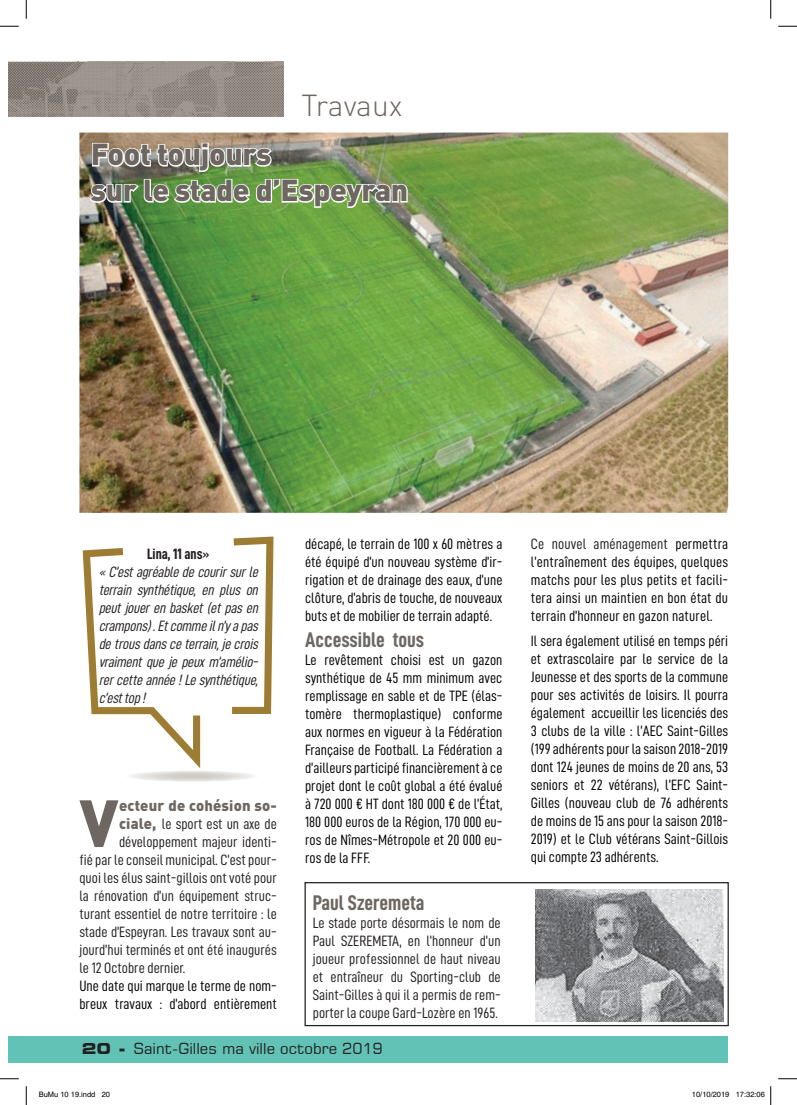
<style>
.page{position:relative;width:797px;height:1105px;background:#fff}
.page>*{position:absolute;margin:0;border:0;box-sizing:border-box;transform-origin:0 0}
.t1{font:900 65.5px "DIN";color:#6e6661}
.t2{font:900 30px/36px "DIN";letter-spacing:-.01em;color:#6e6661}
.t3{font:300 30px "DIN";letter-spacing:-.005em;color:#6e6661}
.t4{font:21.25px "D DIN Condensed Bold";color:#6e6661}
.t5{font:15px/18px "D DIN Condensed";color:#000001;text-align:justify}
.t6{font:15px/18px "D DIN Condensed";color:#231f20;text-align:justify}
.t7{font:italic 15px/18px "D DIN Condensed";color:#231f20;text-align:justify}
.t8{font:15px "Square 721 BT";color:#231f20}
.t9{font:900 15px "DIN";letter-spacing:.01em;color:#6e6661}
.t10{font:15px "D DIN Condensed Bold";color:#231f20}
.t11{font:7.5px "Helvetica";color:#000}
.s1{font-family:"DIN";font-weight:900;color:#6e6661}
.s2{font-weight:700;font-stretch:expanded}
.s3{color:#231f20}
</style>
<div class="page">
<img style="left:79px;top:133px;width:649px;height:380px">
<img style="left:9px;top:62px;width:275px;height:54px">
<div style="left:9px;top:1036px;width:719px;height:26px;background:#62c2b5"></div>
<svg style="left:125px;top:770px;width:134px;height:12px"></svg>
<svg style="left:82px;top:548px;width:122px;height:229px"></svg>
<svg style="left:232px;top:536px;width:42px;height:178px"></svg>
<img style="left:88px;top:142px;width:321px;height:67px">
<div style="left:304px;top:882px;width:424px;height:144px;border:1px solid #231f20"></div>
<img style="left:536px;top:890px;width:187px;height:132px">
<svg style="left:0;top:25px;width:19px;height:2px"></svg>
<svg style="left:778px;top:25px;width:19px;height:2px"></svg>
<svg style="left:0;top:1078px;width:19px;height:1px"></svg>
<svg style="left:778px;top:1078px;width:19px;height:1px"></svg>
<svg style="left:25px;top:0;width:2px;height:19px"></svg>
<svg style="left:25px;top:1086px;width:2px;height:19px"></svg>
<svg style="left:770px;top:0;width:1px;height:19px"></svg>
<svg style="left:770px;top:1086px;width:1px;height:19px"></svg>
<p class="t3" style="left:301px;top:87px;width:102px">Travaux</p>
<p class="t2" style="left:91px;top:135px;width:319px">Foot toujours<br>sur le stade d’Espeyran</p>
<p class="t10" style="left:147px;top:546px;width:63px">Lina, 11 ans»</p>
<p class="t7" style="left:99px;top:563px;width:164px">«C’estagréabledecourirsurle terrain synthétique, en plus on peutjouerenbasket(etpasen crampons).Etcommeiln’yapas detrousdansceterrain,jecrois vraiment que je peux m’amélio&shy;rercetteannée!Lesynthétique, c’esttop!</p>
<p class="t1" style="left:79px;top:779px;width:41px">V</p>
<p class="t9" style="left:119px;top:795px;width:159px">ecteur de cohésion so-</p>
<p class="t6" style="left:119px;top:814px;width:159px"><span class="s1">ciale,</span> le sport est un axe de</p>
<p class="t6" style="left:119px;top:832px;width:159px">développement majeur identi-</p>
<p class="t6" style="left:79px;top:850px;width:199px">fié par le conseil municipal. C’est pour-</p>
<p class="t6" style="left:79px;top:868px;width:199px">quoi les élus saint-gillois ont voté pour</p>
<p class="t6" style="left:79px;top:886px;width:199px">la rénovation d’un équipement struc-</p>
<p class="t6" style="left:79px;top:904px;width:199px">turant essentiel de notre territoire : le</p>
<p class="t6" style="left:79px;top:922px;width:199px">stade d’Espeyran. Les travaux sont au-</p>
<p class="t6" style="left:79px;top:940px;width:199px">jourd’hui terminés et ont été inaugurés</p>
<p class="t6" style="left:79px;top:958px;width:107px">le 12 Octobre dernier.</p>
<p class="t5" style="left:79px;top:976px;width:199px">Une date qui marque le terme de nom&shy;breux travaux : d’abord entièrement</p>
<p class="t5" style="left:305px;top:535px;width:199px">décapé, le terrain de 100 x 60 mètres a été équipé d’un nouveau système d’ir&shy;rigation et de drainage des eaux, d’une clôture, d’abris de touche, de nouveaux buts et de mobilier de terrain adapté.</p>
<p class="t4" style="left:305px;top:627px;width:120px">Accessible tous</p>
<p class="t5" style="left:305px;top:650px;width:199px">Le revêtement choisi est un gazon synthétique de 45 mm minimum avec remplissage en sable et de TPE (élas&shy;tomère thermoplastique) conforme aux normes en vigueur à la Fédération Française de Football. La Fédération a d’ailleurs participé financièrement à ce projet dont le coût global a été évalué à 720 000 € HT dont 180 000 € de l’État, 180 000 euros de la Région, 170 000 eu&shy;ros de Nîmes-Métropole et 20 000 eu&shy;ros de la FFF.</p>
<p class="t4" style="left:313px;top:891px;width:113px">Paul Szeremeta</p>
<p class="t6" style="left:313px;top:913px;width:189px">Le stade porte désormais le nom de Paul SZEREMETA, en l’honneur d’un joueur professionnel de haut niveau et entraîneur du Sporting-club de Saint-Gilles à qui il a permis de rem&shy;porter la coupe Gard-Lozère en 1965.</p>
<p class="t8" style="left:82px;top:1039px;width:302px"><span class="s2">20 -</span> Saint-Gilles ma ville octobre 2019</p>
<p class="t5" style="left:531px;top:535px;width:199px"><span class="s3">Ce nouvel aménagement</span> permettra l’entraînement des équipes, quelques matchs pour les plus petits et facili&shy;tera ainsi un maintien en bon état du terrain d’honneur en gazon naturel.</p>
<p class="t5" style="left:531px;top:632px;width:199px">Il sera également utilisé en temps péri et extrascolaire par le service de la Jeunesse et des sports de la commune pour ses activités de loisirs. Il pourra également accueillir les licenciés des 3 clubs de la ville : l’AEC Saint-Gilles (199 adhérents pour la saison 2018-2019 dont 124 jeunes de moins de 20 ans, 53 seniors et 22 vétérans), l’EFC Saint-Gilles (nouveau club de 76 adhérents de moins de 15 ans pour la saison 2018- 2019) et le Club vétérans Saint-Gillois qui compte 23 adhérents.</p>
<p class="t11" style="left:39px;top:1090px;width:73px">BuMu 10 19.indd 20</p>
<p class="t11" style="left:692px;top:1090px;width:74px">10/10/2019 17:32:06</p>
</div>
